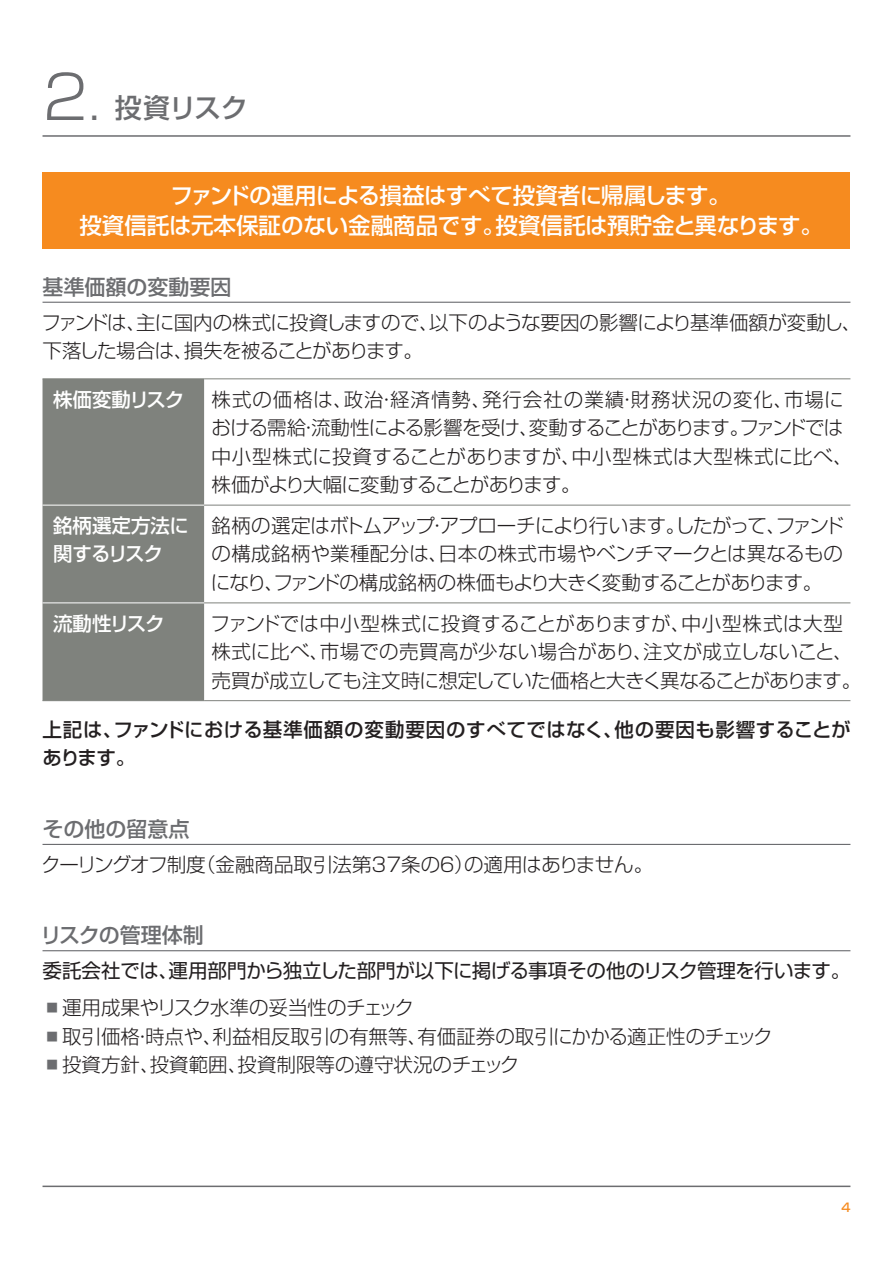
<style>
.page{position:relative;width:893px;height:1263px;background:#fff}
.page>*{position:absolute;margin:0;border:0;box-sizing:border-box;transform-origin:0 0}
.t1{font:500 27px "Shin Go Pr 5";letter-spacing:-.03em;color:#6c6d70}
.t2{font:500 22.5px/30px "Shin Go Pr 5";letter-spacing:-.01em;color:#fff;text-align:center}
.t3{font:500 21px "Shin Go Pr 5";color:#6c6d70}
.t4{font:300 19.5px/28.5px "Shin Go Pr 5";letter-spacing:-.005em;color:#231f20}
.t5{font:300 19.5px/28.5px "Shin Go Pr 5";letter-spacing:-.03em;color:#231f20}
.t6{font:500 19.5px/28.5px "Shin Go Pr 5";letter-spacing:.025em;color:#231f20}
.t7{font:19.5px "Shin Go Pr 5";letter-spacing:-.01em;color:#231f20}
.t8{font:500 19.5px/28.5px "Shin Go Pr 5";letter-spacing:-.02em;color:#fff}
.t9{font:500 12px "Shin Go Pr 5";color:#f68b1f}
.s1{font-weight:300;font-size:60px}
.s2{font-weight:300;font-size:48px}
.s3{color:#6c6d70}
</style>
<div class="page">
<hr style="left:43px;top:1185px;width:807px;height:2px;background:#6c6d70">
<hr style="left:43px;top:135px;width:807px;height:2px;background:#6c6d70">
<div style="left:43px;top:172px;width:807px;height:77px;background:#f68b1f"></div>
<hr style="left:43px;top:302px;width:807px;height:1px;background:#6c6d70">
<div style="left:43px;top:379px;width:161px;height:321px;background:#7f827d"></div>
<hr style="left:43px;top:505px;width:161px;height:1px;background:#fff">
<hr style="left:43px;top:602px;width:161px;height:1px;background:#fff">
<hr style="left:43px;top:378px;width:161px;height:1px;background:#7f827d">
<hr style="left:43px;top:700px;width:161px;height:1px;background:#7f827d">
<hr style="left:204px;top:378px;width:646px;height:1px;background:#7f827d">
<hr style="left:204px;top:505px;width:646px;height:1px;background:#7f827d">
<hr style="left:204px;top:602px;width:646px;height:1px;background:#7f827d">
<hr style="left:204px;top:700px;width:646px;height:1px;background:#7f827d">
<hr style="left:43px;top:844px;width:807px;height:1px;background:#6c6d70">
<hr style="left:43px;top:950px;width:807px;height:1px;background:#6c6d70">
<h1 class="t1" style="left:43px;top:85px;width:207px"><span class="s1">2</span><span class="s2">.</span> 投資リスク</h1>
<p class="t2" style="left:79px;top:178px;width:745px">ファンドの運用による損益はすべて投資者に帰属します。<br>投資信託は元本保証のない金融商品です。投資信託は預貯金と異なります。</p>
<p class="t3" style="left:43px;top:270px;width:190px">基準価額の変動要因</p>
<p class="t5" style="left:42px;top:306px;width:821px">ファンドは、主に国内の株式に投資しますので、以下のような要因の影響により基準価額が変動し、下落した場合は、損失を被ることがあります。</p>
<p class="t8" style="left:53px;top:383px;width:133px">株価変動リスク</p>
<p class="t4" style="left:211px;top:383px;width:643px">株式の価格は、政治・経済情勢、発行会社の業績・財務状況の変化、市場における需給・流動性による影響を受け、変動することがあります。ファンドでは中小型株式に投資することがありますが、中小型株式は大型株式に比べ、株価がより大幅に変動することがあります。</p>
<p class="t8" style="left:53px;top:509px;width:137px">銘柄選定方法に関するリスク</p>
<p class="t4" style="left:211px;top:509px;width:634px;text-align:justify">銘柄の選定はボトムアップ・アプローチにより行います。したがって、ファンドの構成銘柄や業種配分は、日本の株式市場やベンチマークとは異なるものになり、ファンドの構成銘柄の株価もより大きく変動することがあります。</p>
<p class="t8" style="left:53px;top:607px;width:113px">流動性リスク</p>
<p class="t4" style="left:211px;top:607px;width:652px">ファンドでは中小型株式に投資することがありますが、中小型株式は大型株式に比べ、市場での売買高が少ない場合があり、注文が成立しないこと、売買が成立しても注文時に想定していた価格と大きく異なることがあります。</p>
<p class="t6" style="left:43px;top:713px;width:810px">上記は、ファンドにおける基準価額の変動要因のすべてではなく、他の要因も影響することがあります。</p>
<p class="t3" style="left:43px;top:812px;width:148px">その他の留意点</p>
<p class="t4" style="left:41px;top:848px;width:613px">クーリングオフ制度（金融商品取引法第37条の６）の適用はありません。</p>
<p class="t3" style="left:41px;top:918px;width:165px">リスクの管理体制</p>
<p class="t7" style="left:43px;top:954px;width:809px">委託会社では、運用部門から独立した部門が以下に掲げる事項その他のリスク管理を行います。</p>
<p class="t4" style="left:43px;top:991px;width:373px"><span class="s3">▪</span>運用成果やリスク水準の妥当性のチェック</p>
<p class="t4" style="left:43px;top:1020px;width:732px"><span class="s3">▪</span>取引価格・時点や、利益相反取引の有無等、有価証券の取引にかかる適正性のチェック</p>
<p class="t4" style="left:43px;top:1048px;width:478px"><span class="s3">▪</span>投資方針、投資範囲、投資制限等の遵守状況のチェック</p>
<p class="t9" style="left:841px;top:1197px;width:11px">4</p>
</div>
